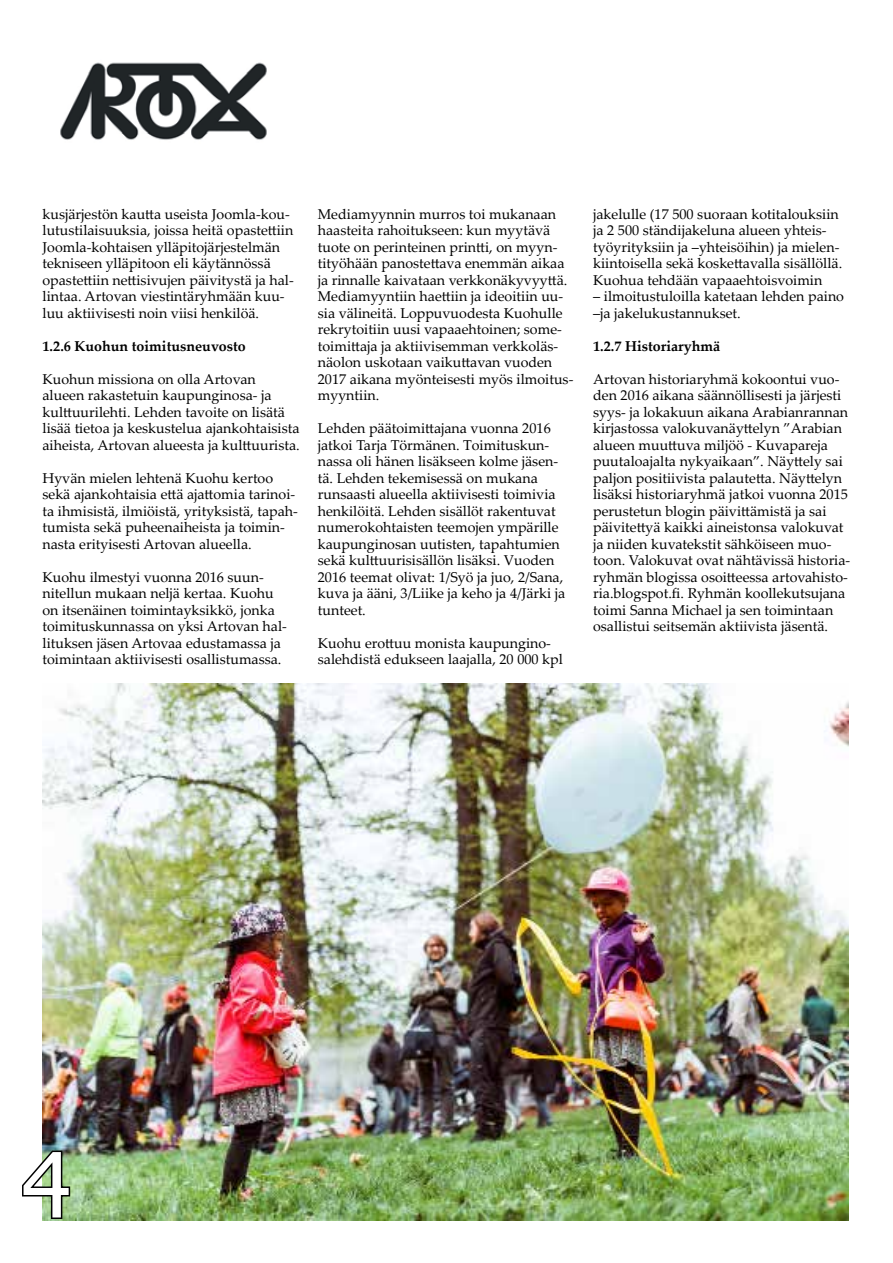
<style>
.page{position:relative;width:893px;height:1263px;background:#fff}
.page>*{position:absolute;margin:0;border:0;box-sizing:border-box;transform-origin:0 0}
.t1{font:90px "Tahoma";color:#fff}
.t2{font:14.25px/16.5px "Palatino Linotype";color:#000}
.t3{font:700 14.25px "Palatino Linotype";color:#000}
</style>
<div class="page">
<img style="left:43px;top:684px;width:806px;height:536px">
<img style="left:60px;top:62px;width:207px;height:78px">
<svg style="left:22px;top:1149px;width:50px;height:71px"></svg>
<p class="t2" style="left:43px;top:205px;width:253px">kusjärjestön kautta useista Joomla-kou&shy;lutustilaisuuksia, joissa heitä opastettiin Joomla-kohtaisen ylläpitojärjestelmän tekniseen ylläpitoon eli käytännössä opastettiin nettisivujen päivitystä ja hal&shy;lintaa. Artovan viestintäryhmään kuu&shy;luu aktiivisesti noin viisi henkilöä.</p>
<p class="t3" style="left:43px;top:336px;width:205px">1.2.6 Kuohun toimitusneuvosto</p>
<p class="t2" style="left:43px;top:370px;width:259px">Kuohun missiona on olla Artovan alueen rakastetuin kaupunginosa- ja kulttuurilehti. Lehden tavoite on lisätä lisää tietoa ja keskustelua ajankohtaisista aiheista, Artovan alueesta ja kulttuurista.</p>
<p class="t2" style="left:43px;top:469px;width:257px">Hyvän mielen lehtenä Kuohu kertoo sekä ajankohtaisia että ajattomia tarinoi&shy;ta ihmisistä, ilmiöistä, yrityksistä, tapah&shy;tumista sekä puheenaiheista ja toimin&shy;nasta erityisesti Artovan alueella.</p>
<p class="t2" style="left:43px;top:568px;width:246px">Kuohu ilmestyi vuonna 2016 suun&shy;nitellun mukaan neljä kertaa. Kuohu on itsenäinen toimintayksikkö, jonka toimituskunnassa on yksi Artovan hal&shy;lituksen jäsen Artovaa edustamassa ja toimintaan aktiivisesti osallistumassa.</p>
<p class="t2" style="left:318px;top:205px;width:257px">Mediamyynnin murros toi mukanaan haasteita rahoitukseen: kun myytävä tuote on perinteinen printti, on myyn&shy;tityöhään panostettava enemmän aikaa ja rinnalle kaivataan verkkonäkyvyyttä.<br>Mediamyyntiin haettiin ja ideoitiin uu&shy;sia välineitä. Loppuvuodesta Kuohulle rekrytoitiin uusi vapaaehtoinen; some&shy;toimittaja ja aktiivisemman verkkoläs&shy;näolon uskotaan vaikuttavan vuoden 2017 aikana myönteisesti myös ilmoitus&shy;myyntiin.</p>
<p class="t2" style="left:318px;top:419px;width:249px">Lehden päätoimittajana vuonna 2016 jatkoi Tarja Törmänen. Toimituskun&shy;nassa oli hänen lisäkseen kolme jäsen&shy;tä. Lehden tekemisessä on mukana runsaasti alueella aktiivisesti toimivia henkilöitä. Lehden sisällöt rakentuvat numerokohtaisten teemojen ympärille kaupunginosan uutisten, tapahtumien sekä kulttuurisisällön lisäksi. Vuoden 2016 teemat olivat: 1/Syö ja juo, 2/Sana, kuva ja ääni, 3/Liike ja keho ja 4/Järki ja tunteet.</p>
<p class="t2" style="left:318px;top:634px;width:247px">Kuohu erottuu monista kaupungino&shy;salehdistä edukseen laajalla, 20 000 kpl</p>
<p class="t2" style="left:593px;top:205px;width:251px">jakelulle (17 500 suoraan kotitalouksiin ja 2 500 ständijakeluna alueen yhteis&shy;työyrityksiin ja –yhteisöihin) ja mielen&shy;kiintoisella sekä koskettavalla sisällöllä.<br>Kuohua tehdään vapaaehtoisvoimin</p>
<p class="t2" style="left:593px;top:288px;width:252px">– ilmoitustuloilla katetaan lehden paino –ja jakelukustannukset.</p>
<p class="t3" style="left:593px;top:336px;width:129px">1.2.7 Historiaryhmä</p>
<p class="t2" style="left:593px;top:370px;width:259px">Artovan historiaryhmä kokoontui vuo&shy;den 2016 aikana säännöllisesti ja järjesti syys- ja lokakuun aikana Arabianrannan kirjastossa valokuvanäyttelyn ”Arabian alueen muuttuva miljöö - Kuvapareja puutaloajalta nykyaikaan”. Näyttely sai paljon positiivista palautetta. Näyttelyn lisäksi historiaryhmä jatkoi vuonna 2015 perustetun blogin päivittämistä ja sai päivitettyä kaikki aineistonsa valokuvat ja niiden kuvatekstit sähköiseen muo&shy;toon. Valokuvat ovat nähtävissä historia&shy;ryhmän blogissa osoitteessa artovahisto&shy;ria.blogspot.fi. Ryhmän koollekutsujana toimi Sanna Michael ja sen toimintaan osallistui seitsemän aktiivista jäsentä.</p>
<h1 class="t1" style="left:22px;top:1124px;width:51px">4</h1>
</div>
